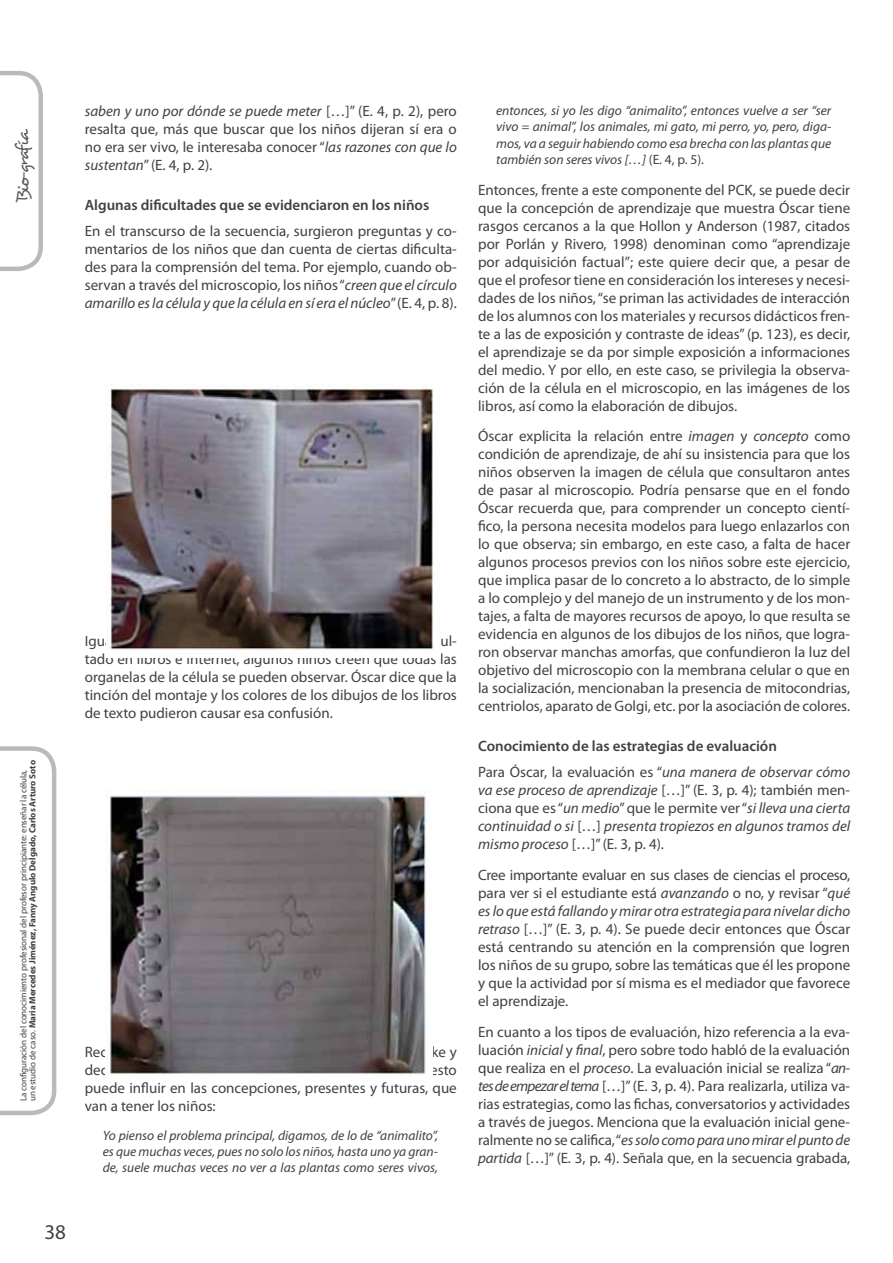
<style>
.page{position:relative;width:893px;height:1263px;background:#fff}
.page>*{position:absolute;margin:0;border:0;box-sizing:border-box;transform-origin:0 0}
.t1{font:21px "Myriad Pro";color:#414042}
.t2{font:18px "Desyrel";color:#58595b}
.t3{font:15px/18px "Myriad Pro";color:#414042;text-align:justify}
.t4{font:italic 15px/18px "Myriad Pro";color:#414042;text-align:justify}
.t5{font:600 15px/26.5px "Myriad Pro";color:#414042}
.t6{font:italic 13.5px/16.2px "Myriad Pro";color:#414042;text-align:justify}
.t7{font:9px/9px "Myriad Pro";letter-spacing:-.005em;color:#414042}
.s1{font-style:italic}
.s2{font-weight:700}
.s3{font-style:normal}
.s4{font-weight:400}
.s5{font-weight:400;font-style:italic}
</style>
<div class="page">
<img style="left:106px;top:387px;width:329px;height:263px">
<img style="left:110px;top:791px;width:316px;height:284px">
<svg style="left:0;top:746px;width:56px;height:369px"></svg>
<svg style="left:0;top:71px;width:43px;height:200px"></svg>
<p class="t2" style="left:12px;top:202px;width:75px;rotate:-90deg">Bio-grafía</p>
<p class="t3" style="left:85px;top:102px;width:374px"><span class="s1">saben y uno por dónde se puede meter</span> […]” (E. 4, p. 2), pero resalta que, más que buscar que los niños dijeran sí era o no era ser vivo, le interesaba conocer “<span class="s1">las razones con que lo sustentan</span>” (E. 4, p. 2).</p>
<p class="t5" style="left:85px;top:191px;width:346px">Algunas dificultades que se evidenciaron en los niños</p>
<p class="t3" style="left:85px;top:222px;width:374px">En el transcurso de la secuencia, surgieron preguntas y co&shy;mentarios de los niños que dan cuenta de ciertas dificulta&shy;des para la comprensión del tema. Por ejemplo, cuando ob&shy;servan a través del microscopio, los niños “<span class="s1">creen que el círculo amarillo es la célula y que la célula en sí era el núcleo</span>” (E. 4, p. 8).</p>
<p class="t7" style="left:19px;top:1101px;width:343px;rotate:-90deg">La configuración del conocimiento profesional del profesor principiante: enseñar la célula, un estudio de caso. <span class="s2">Maria Mercedes Jiménez, Fanny Angulo Delgado, Carlos Arturo Soto</span></p>
<p class="t3" style="left:85px;top:650px;width:374px">tado en libros e I nternet, algunos niños creen que todas las organelas de la célula se pueden observar. Óscar dice que la tinción del montaje y los colores de los dibujos de los libros de texto pudieron causar esa confusión.</p>
<p class="t3" style="left:85px;top:1078px;width:374px">puede influir en las concepciones, presentes y futuras, que van a tener los niños:</p>
<p class="t6" style="left:103px;top:1127px;width:337px">Yo pienso el problema principal, digamos, de lo de “animalito”, es que muchas veces, pues no solo los niños, hasta uno ya gran&shy;de, suele muchas veces no ver a las plantas como seres vivos,</p>
<h1 class="t1" style="left:44px;top:1219px;width:23px">38</h1>
<p class="t6" style="left:496px;top:102px;width:337px">entonces, si yo les digo “animalito”, entonces vuelve a ser “ser vivo = animal”, los animales, mi gato, mi perro, yo, pero, diga&shy;mos, va a seguir habiendo como esa brecha con las plantas que también son seres vivos […] <span class="s3">(E. 4, p. 5).</span></p>
<p class="t3" style="left:478px;top:180px;width:374px">Entonces, frente a este componente del PCK, se puede decir que la concepción de aprendizaje que muestra Óscar tiene rasgos cercanos a la que Hollon y Anderson (1987, citados por Porlán y Rivero, 1998) denominan como “aprendizaje por adquisición factual”; este quiere decir que, a pesar de que el profesor tiene en consideración los intereses y necesi&shy;dades de los niños, “se priman las actividades de interacción de los alumnos con los materiales y recursos didácticos fren&shy;te a las de exposición y contraste de ideas” (p. 123), es decir, el aprendizaje se da por simple exposición a informaciones del medio. Y por ello, en este caso, se privilegia la observa&shy;ción de la célula en el microscopio, en las imágenes de los libros, así como la elaboración de dibujos.</p>
<p class="t3" style="left:478px;top:427px;width:374px">Óscar explicita la relación entre <span class="s1">imagen</span> y <span class="s1">concepto</span> como condición de aprendizaje, de ahí su insistencia para que los niños observen la imagen de célula que consultaron antes de pasar al microscopio. Podría pensarse que en el fondo Óscar recuerda que, para comprender un concepto cientí&shy;fico, la persona necesita modelos para luego enlazarlos con lo que observa; sin embargo, en este caso, a falta de hacer algunos procesos previos con los niños sobre este ejercicio, que implica pasar de lo concreto a lo abstracto, de lo simple a lo complejo y del manejo de un instrumento y de los mon&shy;tajes, a falta de mayores recursos de apoyo, lo que resulta se evidencia en algunos de los dibujos de los niños, que logra&shy;ron observar manchas amorfas, que confundieron la luz del objetivo del microscopio con la membrana celular o que en la socialización, mencionaban la presencia de mitocondrias, centriolos, aparato de Golgi, etc. por la asociación de colores.</p>
<p class="t5" style="left:478px;top:732px;width:374px">Conocimiento de las estrategias de evaluación<br><span class="s4">Para Óscar, la evaluación es “</span><span class="s5">una manera de observar cómo</span></p>
<p class="t4" style="left:478px;top:781px;width:374px">va ese proceso de aprendizaje <span class="s3">[…]” (E. 3, p. 4); también men&shy;ciona que es “</span>un medio<span class="s3">” que le permite ver “</span>si lleva una cierta continuidad o si <span class="s3">[…]</span> presenta tropiezos en algunos tramos del mismo proceso <span class="s3">[…]” (E. 3, p. 4).</span></p>
<p class="t3" style="left:478px;top:865px;width:374px">Cree importante evaluar en sus clases de ciencias el proceso, para ver si el estudiante está <span class="s1">avanzando</span> o no, y revisar “<span class="s1">qué es lo que está fallando y mirar otra estrategia para nivelar dicho retraso</span> […]” (E. 3, p. 4). Se puede decir entonces que Óscar está centrando su atención en la comprensión que logren los niños de su grupo, sobre las temáticas que él les propone y que la actividad por sí misma es el mediador que favorece el aprendizaje.</p>
<p class="t3" style="left:478px;top:1022px;width:374px">En cuanto a los tipos de evaluación, hizo referencia a la eva&shy;luación <span class="s1">inicial</span> y <span class="s1">final</span>, pero sobre todo habló de la evaluación que realiza en el <span class="s1">proceso</span>. La evaluación inicial se realiza “<span class="s1">an&shy;tes de empezar el tema</span> […]” (E. 3, p. 4). Para realizarla, utiliza va&shy;rias estrategias, como las fichas, conversatorios y actividades a través de juegos. Menciona que la evaluación inicial gene&shy;ralmente no se califica, “<span class="s1">es solo como para uno mirar el punto de partida</span> […]” (E. 3, p. 4). Señala que, en la secuencia grabada,</p>
</div>
